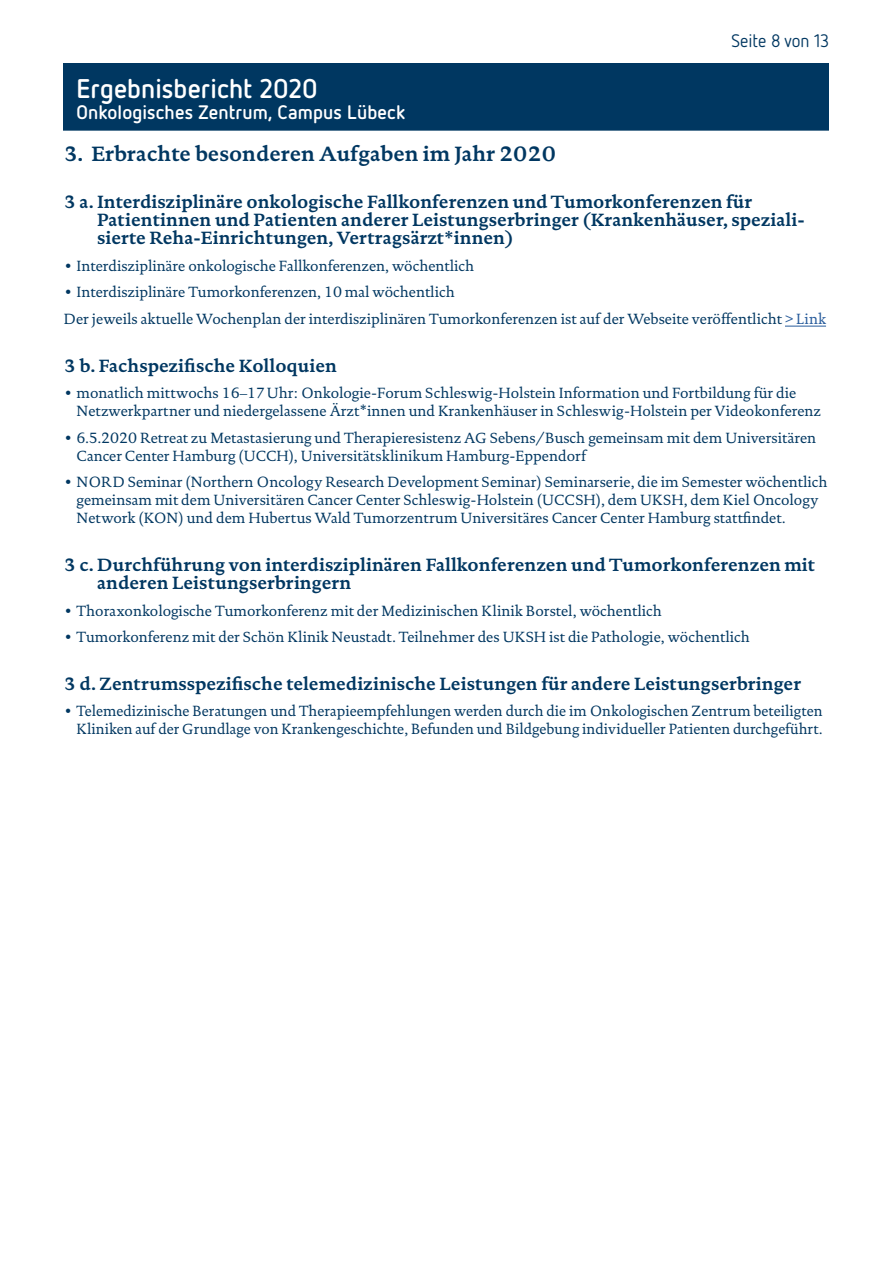
<style>
.page{position:relative;width:893px;height:1263px;background:#fff}
.page>*{position:absolute;margin:0;border:0;box-sizing:border-box;transform-origin:0 0}
.t1{font:700 27px "Netto OT";color:#fff}
.Subheadline{font:700 21px "DTL Documenta TOT";color:#003761}
.t2{font:700 19.5px "Netto OT";letter-spacing:.005em;color:#fff}
.Subheadline_2{font:700 18px/18px "DTL Documenta TOT";color:#003761}
.t3{font:18px "Netto OT";color:#003761}
.Fließ{font:15px/18px "DTL Documenta TOT";color:#003761}
.s1{color:#275b9b}
</style>
<div class="page">
<div style="left:64px;top:64px;width:765px;height:68px;background:#003761"></div>
<hr style="left:43px;top:131px;width:807px;height:4px;background:#fff">
<hr style="left:785px;top:326px;width:41px;height:1px;background:#275b9b">
<h1 class="t1" style="left:77px;top:71px;width:243px">Ergebnisbericht 2020</h1>
<h3 class="t2" style="left:77px;top:100px;width:330px">Onkologisches Zentrum, Campus Lübeck</h3>
<p class="t3" style="left:731px;top:29px;width:99px">Seite 8 von 13</p>
<p class="Subheadline" style="left:64px;top:140px;width:494px">3. Erbrachte besonderen Aufgaben im Jahr 2020</p>
<p class="Subheadline_2" style="left:97px;top:193px;width:709px;text-indent:-33px">3 a. Interdisziplinäre onkologische Fallkonferenzen und Tumorkonferenzen für<br>Patientinnen und Patienten anderer Leistungserbringer (Krankenhäuser, speziali&shy;sierte Reha-Einrichtungen, Vertragsärzt*innen)</p>
<p class="Fließ" style="left:64px;top:257px;width:412px">• Interdisziplinäre onkologische Fallkonferenzen, wöchentlich</p>
<p class="Fließ" style="left:64px;top:283px;width:392px">• Interdisziplinäre Tumorkonferenzen, 10 mal wöchentlich</p>
<p class="Fließ" style="left:64px;top:310px;width:764px">Der jeweils aktuelle Wochenplan der interdisziplinären Tumorkonferenzen ist auf der Webseite veröffentlicht <span class="s1">&gt; Link</span></p>
<p class="Subheadline_2" style="left:64px;top:356px;width:275px">3 b. Fachspezifische Kolloquien</p>
<p class="Fließ" style="left:77px;top:384px;width:746px;text-indent:-13px">• monatlich mittwochs 16–17Uhr: Onkologie-Forum Schleswig-Holstein Information und Fortbildung für die<br>Netzwerkpartner und niedergelassene Ärzt*innen und Krankenhäuser in Schleswig-Holstein per Videokonferenz</p>
<p class="Fließ" style="left:77px;top:429px;width:741px;text-indent:-13px">• 6.5.2020 Retreat zu Metastasierung und Therapieresistenz AG Sebens/Busch gemeinsam mit dem Universitären<br>Cancer Center Hamburg (UCCH), Universitätsklinikum Hamburg-Eppendorf</p>
<p class="Fließ" style="left:77px;top:473px;width:752px;text-indent:-13px">• NORD Seminar (Northern Oncology Research Development Seminar) Seminarserie, die im Semester wöchentlich gemeinsam mit dem Universitären Cancer Center Schleswig-Holstein (UCCSH), dem UKSH, dem Kiel Oncology<br>Network (KON) und dem Hubertus Wald Tumorzentrum Universitäres Cancer Center Hamburg stattfindet.</p>
<p class="Subheadline_2" style="left:97px;top:555px;width:719px;text-indent:-33px">3 c. Durchführung von interdisziplinären Fallkonferenzen und Tumorkonferenzen mit anderen Leistungserbringern</p>
<p class="Fließ" style="left:64px;top:601px;width:599px">• Thoraxonkologische Tumorkonferenz mit der Medizinischen Klinik Borstel, wöchentlich</p>
<p class="Fließ" style="left:64px;top:628px;width:688px">• Tumorkonferenz mit der Schön Klinik Neustadt. Teilnehmer des UKSH ist die Pathologie, wöchentlich</p>
<p class="Subheadline_2" style="left:64px;top:674px;width:739px">3 d. Zentrumsspezifische telemedizinische Leistungen für andere Leistungserbringer</p>
<p class="Fließ" style="left:64px;top:702px;width:760px;text-align:right">• Telemedizinische Beratungen und Therapieempfehlungen werden durch die im Onkologischen Zentrum beteiligten<br>Kliniken auf der Grundlage von Krankengeschichte, Befunden und Bildgebung individueller Patienten durchgeführt.</p>
</div>
